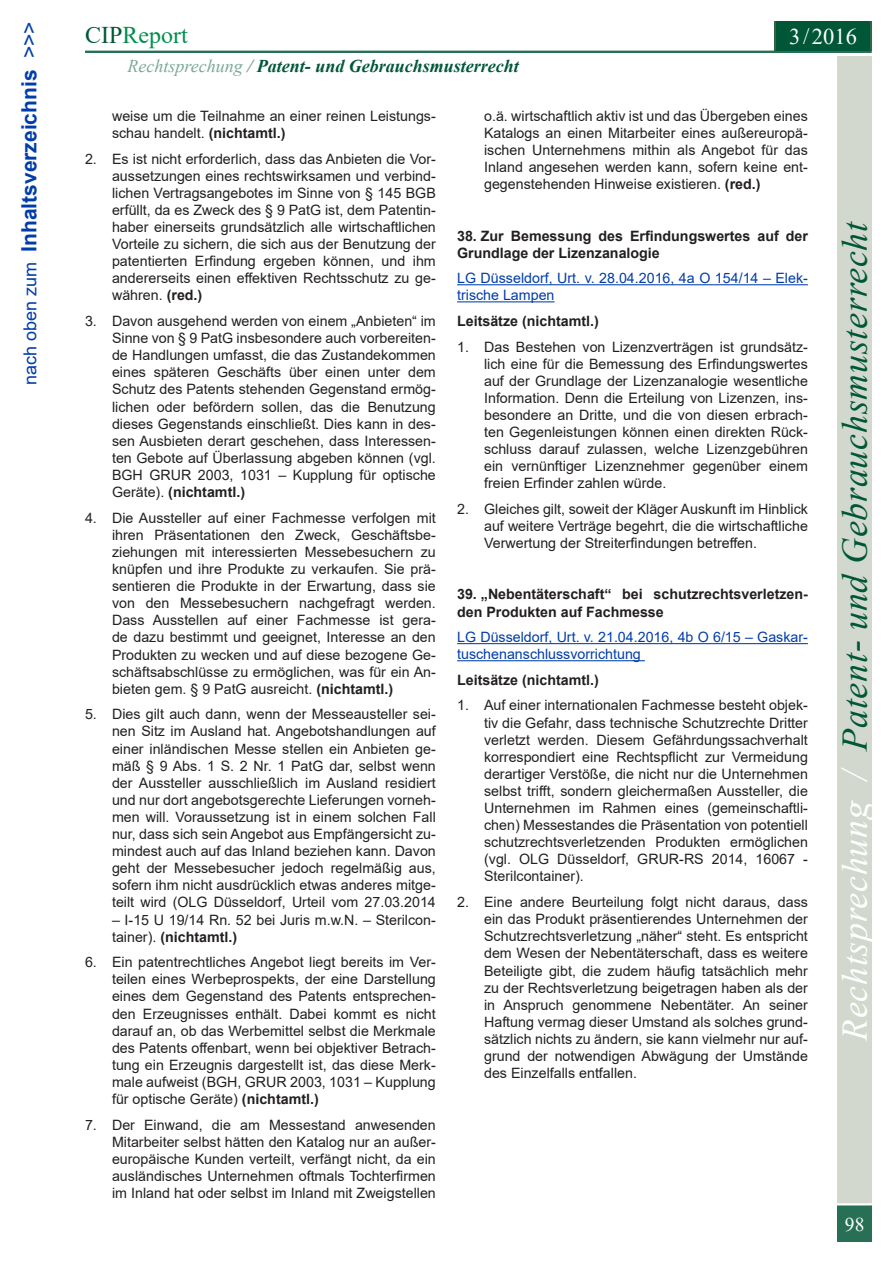
<style>
.page{position:relative;width:893px;height:1263px;background:#fff}
.page>*{position:absolute;margin:0;border:0;box-sizing:border-box;transform-origin:0 0}
.t1{font:italic 36px "Times New Roman";letter-spacing:.02em;color:#005737}
.t2{font:24px "Times New Roman";color:#008f4d}
.t3{font:22.5px "Times New Roman";color:#fff}
.t4{font:700 21px "Arial";color:#003da9}
.t5{font:19.5px "Times New Roman";color:#fff}
.t6{font:italic 700 18px "Times New Roman";color:#005737}
.t7{font:14.25px/17.1px "Arial";color:#231f20;text-align:justify}
.Beitragstitel{font:700 14.25px/17.1px "Arial";color:#231f20}
.Link_zum_Urteil{font:14.25px/17.1px "Arial";color:#003da9}
.s1{font-weight:400;font-size:18px}
.s2{font-weight:400}
.s3{color:#005737}
.s4{font-weight:400;color:#7ca898}
.s5{color:#7ca898}
.s6{font-weight:700}
.s7{color:#fff}
</style>
<div class="page">
<div style="left:838px;top:56px;width:34px;height:1147px;background:#d2d8cd"></div>
<div style="left:838px;top:1205px;width:34px;height:37px;background:#277055"></div>
<hr style="left:85px;top:51px;width:787px;height:2px;background:#005737">
<div style="left:774px;top:21px;width:98px;height:30px;background:#2f6645"></div>
<div style="left:776px;top:21px;width:94px;height:30px;background:#005737"></div>
<hr style="left:457px;top:284px;width:351px;height:1px;background:#003da9">
<hr style="left:457px;top:301px;width:98px;height:1px;background:#003da9">
<hr style="left:457px;top:643px;width:351px;height:1px;background:#003da9">
<hr style="left:457px;top:660px;width:188px;height:1px;background:#003da9">
<h3 class="t4" style="left:14px;top:385px;width:365px;rotate:-90deg"><span class="s1">nach oben zum</span> Inhaltsverzeichnis <span class="s2">&gt;&gt;&gt;</span></h3>
<h2 class="t2" style="left:85px;top:18px;width:104px"><span class="s3">CIP</span>Report</h2>
<p class="t6" style="left:128px;top:53px;width:393px"><span class="s4">Rechtsprechung</span> <span class="s5">/</span> Patent- und Gebrauchsmusterrecht</p>
<h3 class="t3" style="left:789px;top:21px;width:69px">3/2016</h3>
<p class="t7" style="left:112px;top:107px;width:325px">weise um die Teilnahme an einer reinen Leistungs&shy;schau handelt. <span class="s6">(nichtamtl.)</span></p>
<p class="t7" style="left:112px;top:150px;width:325px;text-indent:-27px">2. Es ist nicht erforderlich, dass das Anbieten die Vor&shy;aussetzungen eines rechtswirksamen und verbind&shy;lichen Vertragsangebotes im Sinne von § 145 BGB erfüllt, da es Zweck des § 9 PatG ist, dem Patentin&shy;haber einerseits grundsätzlich alle wirtschaftlichen Vorteile zu sichern, die sich aus der Benutzung der patentierten Erfindung ergeben können, und ihm andererseits einen effektiven Rechtsschutz zu ge&shy;währen. <span class="s6">(red.)</span></p>
<p class="t7" style="left:112px;top:312px;width:325px;text-indent:-27px">3. Davon ausgehend werden von einem „Anbieten“ im Sinne von § 9 PatG insbesondere auch vorbereiten&shy;de Handlungen umfasst, die das Zustandekommen eines späteren Geschäfts über einen unter dem Schutz des Patents stehenden Gegenstand ermög&shy;lichen oder befördern sollen, das die Benutzung dieses Gegenstands einschließt. Dies kann in des&shy;sen Ausbieten derart geschehen, dass Interessen&shy;ten Gebote auf Überlassung abgeben können (vgl.<br>BGH GRUR 2003, 1031 – Kupplung für optische Geräte). <span class="s6">(nichtamtl.)</span></p>
<p class="t7" style="left:112px;top:509px;width:325px;text-indent:-27px">4. Die Aussteller auf einer Fachmesse verfolgen mit ihren Präsentationen den Zweck, Geschäftsbe&shy;ziehungen mit interessierten Messebesuchern zu knüpfen und ihre Produkte zu verkaufen. Sie prä&shy;sentieren die Produkte in der Erwartung, dass sie von den Messebesuchern nachgefragt werden.<br>Dass Ausstellen auf einer Fachmesse ist gera&shy;de dazu bestimmt und geeignet, Interesse an den Produkten zu wecken und auf diese bezogene Ge&shy;schäftsabschlüsse zu ermöglichen, was für ein An&shy;bieten gem. § 9 PatG ausreicht. <span class="s6">(nichtamtl.)</span></p>
<p class="t7" style="left:112px;top:706px;width:325px;text-indent:-27px">5. Dies gilt auch dann, wenn der Messeausteller sei&shy;nen Sitz im Ausland hat. Angebotshandlungen auf einer inländischen Messe stellen ein Anbieten ge&shy;mäß § 9 Abs. 1 S. 2 Nr. 1 PatG dar, selbst wenn der Aussteller ausschließlich im Ausland residiert und nur dort angebotsgerechte Lieferungen vorneh&shy;men will. Voraussetzung ist in einem solchen Fall nur, dass sich sein Angebot aus Empfängersicht zu&shy;mindest auch auf das Inland beziehen kann. Davon geht der Messebesucher jedoch regelmäßig aus, sofern ihm nicht ausdrücklich etwas anderes mitge&shy;teilt wird (OLG Düsseldorf, Urteil vom 27.03.2014</p>
<p class="t7" style="left:112px;top:911px;width:325px">– I-15 U 19/14 Rn. 52 bei Juris m.w.N. – Sterilcon&shy;tainer). <span class="s6">(nichtamtl.)</span></p>
<p class="t7" style="left:112px;top:954px;width:325px;text-indent:-27px">6. Ein patentrechtliches Angebot liegt bereits im Ver&shy;teilen eines Werbeprospekts, der eine Darstellung eines dem Gegenstand des Patents entsprechen&shy;den Erzeugnisses enthält. Dabei kommt es nicht darauf an, ob das Werbemittel selbst die Merkmale des Patents offenbart, wenn bei objektiver Betrach&shy;tung ein Erzeugnis dargestellt ist, das diese Merk&shy;male aufweist (BGH, GRUR 2003, 1031 – Kupplung für optische Geräte) <span class="s6">(nichtamtl.)</span></p>
<p class="t7" style="left:112px;top:1116px;width:325px;text-indent:-27px">7. Der Einwand, die am Messestand anwesenden Mitarbeiter selbst hätten den Katalog nur an außer&shy;europäische Kunden verteilt, verfängt nicht, da ein ausländisches Unternehmen oftmals Tochterfirmen im Inland hat oder selbst im Inland mit Zweigstellen</p>
<p class="t7" style="left:484px;top:107px;width:325px">o.ä. wirtschaftlich aktiv ist und das Übergeben eines Katalogs an einen Mitarbeiter eines außereuropä&shy;ischen Unternehmens mithin als Angebot für das Inland angesehen werden kann, sofern keine ent&shy;gegenstehenden Hinweise existieren. <span class="s6">(red.)</span></p>
<p class="Beitragstitel" style="left:457px;top:227px;width:352px">38. Zur Bemessung des Erfindungswertes auf der<br>Grundlage der Lizenzanalogie</p>
<p class="Link_zum_Urteil" style="left:457px;top:270px;width:352px">LG Düsseldorf, Urt. v. 28.04.2016, 4a O 154/14 – Elek&shy;trische Lampen</p>
<p class="Beitragstitel" style="left:457px;top:313px;width:143px">Leitsätze (nichtamtl.)</p>
<p class="t7" style="left:484px;top:338px;width:325px;text-indent:-27px">1. Das Bestehen von Lizenzverträgen ist grundsätz&shy;lich eine für die Bemessung des Erfindungswertes auf der Grundlage der Lizenzanalogie wesentliche Information. Denn die Erteilung von Lizenzen, ins&shy;besondere an Dritte, und die von diesen erbrach&shy;ten Gegenleistungen können einen direkten Rück&shy;schluss darauf zulassen, welche Lizenzgebühren ein vernünftiger Lizenznehmer gegenüber einem freien Erfinder zahlen würde.</p>
<p class="t7" style="left:484px;top:500px;width:325px;text-indent:-27px">2. Gleiches gilt, soweit der Kläger Auskunft im Hinblick auf weitere Verträge begehrt, die die wirtschaftliche Verwertung der Streiterfindungen betreffen.</p>
<p class="Beitragstitel" style="left:457px;top:586px;width:352px">39. „Nebentäterschaft“ bei schutzrechtsverletzen&shy;den Produkten auf Fachmesse</p>
<p class="Link_zum_Urteil" style="left:457px;top:628px;width:352px">LG Düsseldorf, Urt. v. 21.04.2016, 4b O 6/15 – Gaskar&shy;tuschenanschlussvorrichtung</p>
<p class="Beitragstitel" style="left:457px;top:671px;width:143px">Leitsätze (nichtamtl.)</p>
<p class="t7" style="left:484px;top:697px;width:325px;text-indent:-27px">1. Auf einer internationalen Fachmesse besteht objek&shy;tiv die Gefahr, dass technische Schutzrechte Dritter verletzt werden. Diesem Gefährdungssachverhalt korrespondiert eine Rechtspflicht zur Vermeidung derartiger Verstöße, die nicht nur die Unternehmen selbst trifft, sondern gleichermaßen Aussteller, die Unternehmen im Rahmen eines (gemeinschaftli&shy;chen) Messestandes die Präsentation von potentiell schutzrechtsverletzenden Produkten ermöglichen (vgl. OLG Düsseldorf, GRUR-RS 2014, 16067 - Sterilcontainer).</p>
<p class="t7" style="left:484px;top:893px;width:325px;text-indent:-27px">2. Eine andere Beurteilung folgt nicht daraus, dass ein das Produkt präsentierendes Unternehmen der Schutzrechtsverletzung „näher“ steht. Es entspricht dem Wesen der Nebentäterschaft, dass es weitere Beteiligte gibt, die zudem häufig tatsächlich mehr zu der Rechtsverletzung beigetragen haben als der in Anspruch genommene Nebentäter. An seiner Haftung vermag dieser Umstand als solches grund&shy;sätzlich nichts zu ändern, sie kann vielmehr nur auf&shy;grund der notwendigen Abwägung der Umstände des Einzelfalls entfallen.</p>
<h1 class="t1" style="left:830px;top:1041px;width:821px;rotate:-90deg"><span class="s7">Rechtsprechung /</span> Patent- und Gebrauchsmusterrecht</h1>
<h3 class="t5" style="left:845px;top:1210px;width:21px">98</h3>
</div>
